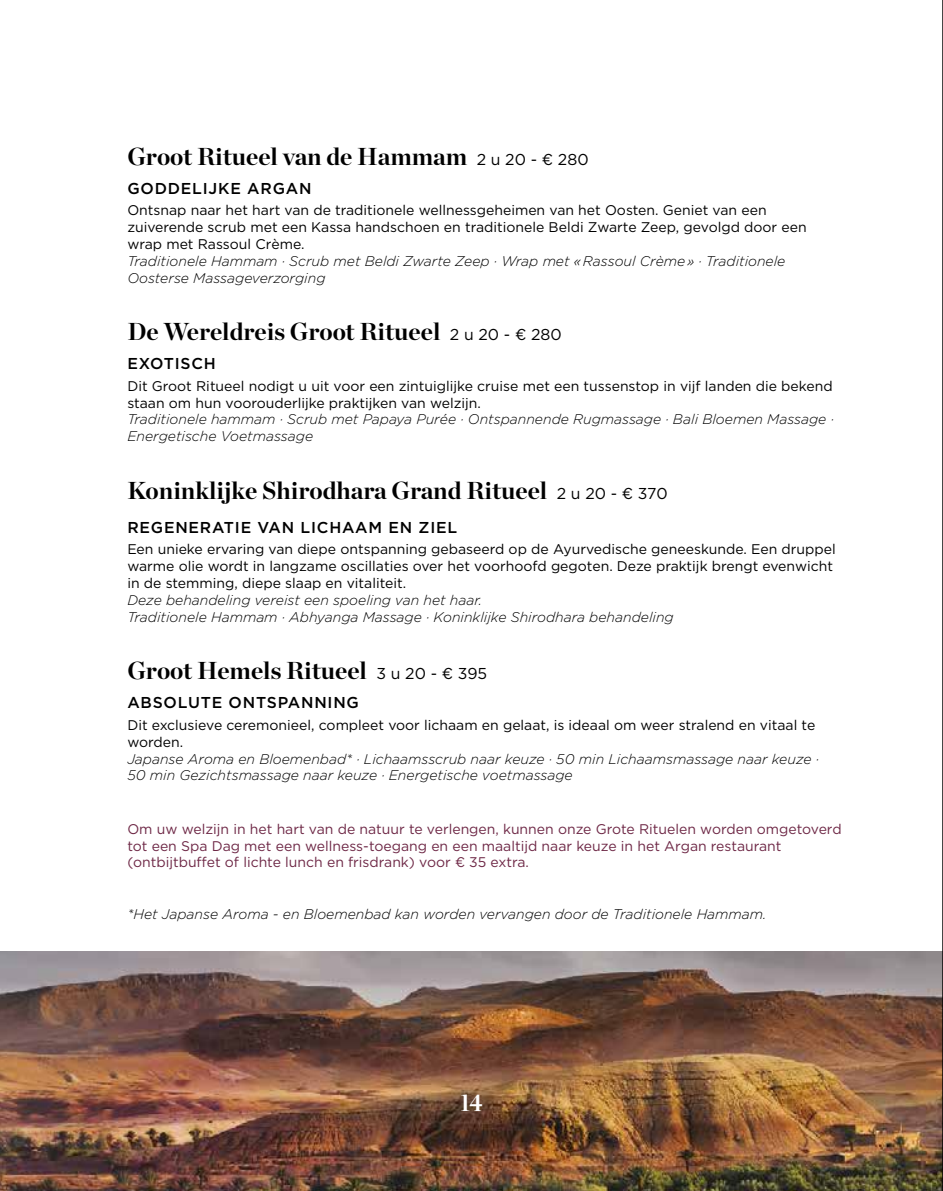
<style>
.page{position:relative;width:943px;height:1191px;background:#fff}
.page>*{position:absolute;margin:0;border:0;box-sizing:border-box;transform-origin:0 0}
.t1{font:700 24.5px "Chronicle Display";color:#000}
.t2{font:700 24.5px "Chronicle Display";color:#fff;scale:.9 1}
.t3{font:500 15.75px "Gotham HTF";letter-spacing:.05em;color:#000}
.t4{font:14px/16.8px "Gotham HTF";color:#000}
.t5{font:italic 300 14px/16.8px "Gotham HTF";color:#000}
.t6{font:14px/16.8px "Gotham";color:#6e2846}
.s1{font-family:"Gotham";font-weight:400;font-size:15.75px}
</style>
<div class="page">
<img style="left:0;top:951px;width:942px;height:240px">
<hr style="left:942px;top:0;width:1px;height:1191px;background:#000">
<h1 class="t1" style="left:127px;top:136px;width:463px">Groot Ritueel van de Hammam <span class="s1">2 u 20 - € 280</span></h1>
<p class="t3" style="left:127px;top:179px;width:186px">GODDELIJKE ARGAN</p>
<p class="t4" style="left:127px;top:202px;width:680px">Ontsnap naar het hart van de traditionele wellnessgeheimen van het Oosten. Geniet van een zuiverende scrub met een Kassa handschoen en traditionele Beldi Zwarte Zeep, gevolgd door een wrap met Rassoul Crème.</p>
<p class="t5" style="left:127px;top:252px;width:659px">Traditionele Hammam · Scrub met Beldi Zwarte Zeep · Wrap met «Rassoul Crème» · Traditionele<br>Oosterse Massageverzorging</p>
<h1 class="t1" style="left:127px;top:312px;width:436px">De Wereldreis Groot Ritueel <span class="s1">2 u 20 - € 280</span></h1>
<p class="t3" style="left:127px;top:354px;width:90px">EXOTISCH</p>
<p class="t4" style="left:127px;top:377px;width:706px">Dit Groot Ritueel nodigt u uit voor een zintuiglijke cruise met een tussenstop in vijf landen die bekend staan om hun voorouderlijke praktijken van welzijn.</p>
<p class="t5" style="left:127px;top:411px;width:708px">Traditionele hammam · Scrub met Papaya Purée · Ontspannende Rugmassage · Bali Bloemen Massage ·<br>Energetische Voetmassage</p>
<h1 class="t1" style="left:127px;top:470px;width:541px">Koninklijke Shirodhara Grand Ritueel <span class="s1">2 u 20 - € 370</span></h1>
<p class="t3" style="left:127px;top:518px;width:331px">REGENERATIE VAN LICHAAM EN ZIEL</p>
<p class="t4" style="left:127px;top:541px;width:709px">Een unieke ervaring van diepe ontspanning gebaseerd op de Ayurvedische geneeskunde. Een druppel warme olie wordt in langzame oscillaties over het voorhoofd gegoten. Deze praktijk brengt evenwicht in de stemming, diepe slaap en vitaliteit.</p>
<p class="t5" style="left:127px;top:591px;width:548px">Deze behandeling vereist een spoeling van het haar.<br>Traditionele Hammam · Abhyanga Massage · Koninklijke Shirodhara behandeling</p>
<h1 class="t1" style="left:127px;top:651px;width:361px">Groot Hemels Ritueel <span class="s1">3 u 20 - € 395</span></h1>
<p class="t3" style="left:127px;top:693px;width:233px">ABSOLUTE ONTSPANNING</p>
<p class="t4" style="left:127px;top:716px;width:689px">Dit exclusieve ceremonieel, compleet voor lichaam en gelaat, is ideaal om weer stralend en vitaal te worden.</p>
<p class="t5" style="left:127px;top:750px;width:693px">Japanse Aroma en Bloemenbad* · Lichaamsscrub naar keuze · 50 min Lichaamsmassage naar keuze ·<br>50 min Gezichtsmassage naar keuze · Energetische voetmassage</p>
<p class="t6" style="left:127px;top:820px;width:715px">Om uw welzijn in het hart van de natuur te verlengen, kunnen onze Grote Rituelen worden omgetoverd tot een Spa Dag met een wellness-toegang en een maaltijd naar keuze in het Argan restaurant (ontbijtbuffet of lichte lunch en frisdrank) voor € 35 extra.</p>
<p class="t5" style="left:127px;top:906px;width:640px">*Het Japanse Aroma - en Bloemenbad kan worden vervangen door de Traditionele Hammam.</p>
<h1 class="t2" style="left:460px;top:1083px;width:26px">14</h1>
</div>
